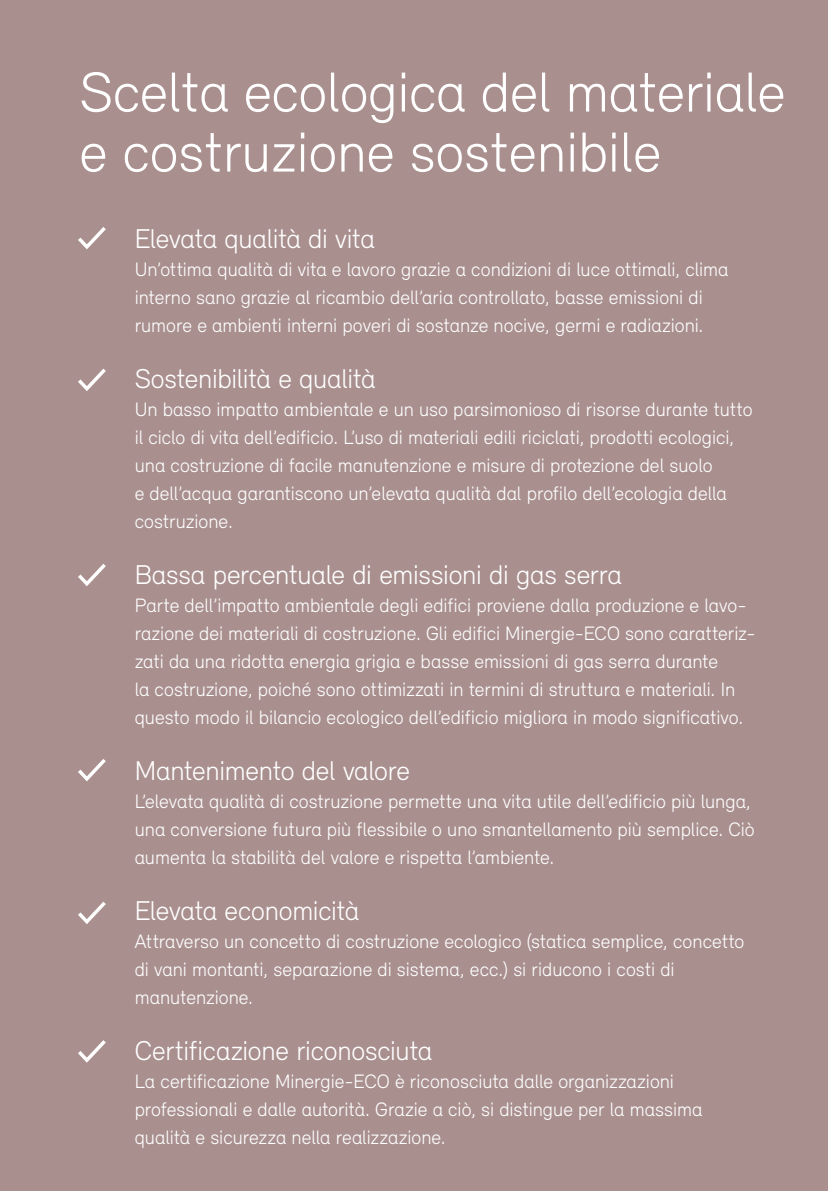
<style>
.page{position:relative;width:828px;height:1191px;background:#a9908f}
.page>*{position:absolute;margin:0;border:0;box-sizing:border-box;transform-origin:0 0}
.t1{font:300 58px/60px "Relevant";letter-spacing:-.005em;color:#fff}
.t2{font:300 28px "Relevant";letter-spacing:-.01em;color:#fff}
.t3{font:300 20px/28px "Relevant";color:#fff}
</style>
<div class="page">
<svg style="left:78px;top:227px;width:28px;height:23px"></svg>
<svg style="left:78px;top:368px;width:28px;height:23px"></svg>
<svg style="left:78px;top:564px;width:28px;height:22px"></svg>
<svg style="left:78px;top:759px;width:28px;height:23px"></svg>
<svg style="left:78px;top:901px;width:28px;height:23px"></svg>
<svg style="left:78px;top:1040px;width:28px;height:23px"></svg>
<h1 class="t1" style="left:79px;top:61px;width:707px">Scelta ecologica del materiale e costruzione sostenibile</h1>
<h2 class="t2" style="left:135px;top:222px;width:242px">Elevata qualità di vita</h2>
<p class="t3" style="left:135px;top:255px;width:595px">Un’ottima qualità di vita e lavoro grazie a condizioni di luce ottimali, clima interno sano grazie al ricambio dell’aria controllato, basse emissioni di rumore e ambienti interni poveri di sostanze nocive, germi e radiazioni.</p>
<h2 class="t2" style="left:135px;top:362px;width:242px">Sostenibilità e qualità</h2>
<p class="t3" style="left:135px;top:395px;width:619px">Un basso impatto ambientale e un uso parsimonioso di risorse durante tutto il ciclo di vita dell’edificio. L’uso di materiali edili riciclati, prodotti ecologici, una costruzione di facile manutenzione e misure di protezione del suolo<br>e dell’acqua garantiscono un’elevata qualità dal profilo dell’ecologia della costruzione.</p>
<h2 class="t2" style="left:135px;top:558px;width:489px">Bassa percentuale di emissioni di gas serra</h2>
<p class="t3" style="left:135px;top:591px;width:622px">Parte dell’impatto ambientale degli edifici proviene dalla produzione e lavo&shy;razione dei materiali di costruzione. Gli edifici Minergie-ECO sono caratteriz&shy;zati da una ridotta energia grigia e basse emissioni di gas serra durante<br>la costruzione, poiché sono ottimizzati in termini di struttura e materiali. In questo modo il bilancio ecologico dell’edificio migliora in modo significativo.</p>
<h2 class="t2" style="left:135px;top:754px;width:277px">Mantenimento del valore</h2>
<p class="t3" style="left:135px;top:787px;width:621px">L’elevata qualità di costruzione permette una vita utile dell’edificio più lunga, una conversione futura più flessibile o uno smantellamento più semplice. Ciò aumenta la stabilità del valore e rispetta l’ambiente.</p>
<h2 class="t2" style="left:135px;top:894px;width:226px">Elevata economicità</h2>
<p class="t3" style="left:135px;top:927px;width:611px">Attraverso un concetto di costruzione ecologico (statica semplice, concetto di vani montanti, separazione di sistema, ecc.) si riducono i costi di manutenzione.</p>
<h2 class="t2" style="left:135px;top:1034px;width:299px">Certificazione riconosciuta</h2>
<p class="t3" style="left:135px;top:1067px;width:569px">La certificazione Minergie-ECO è riconosciuta dalle organizzazioni professionali e dalle autorità. Grazie a ciò, si distingue per la massima qualità e sicurezza nella realizzazione.</p>
</div>
